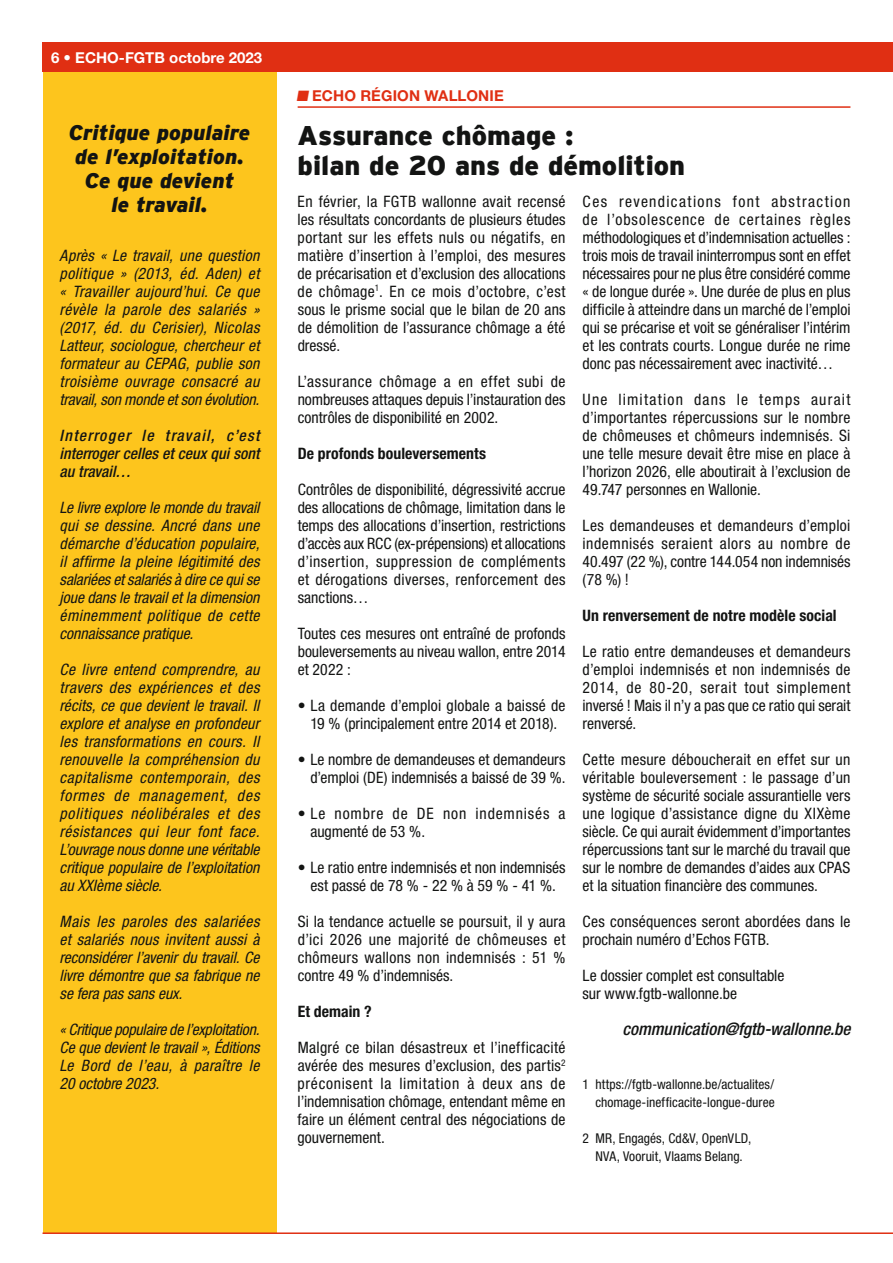
<style>
.page{position:relative;width:893px;height:1263px;background:#fff}
.page>*{position:absolute;margin:0;border:0;box-sizing:border-box;transform-origin:0 0}
.t1{font:900 27px/30px "Interstate";color:#131413}
.t2{font:italic 900 21px/24px "Interstate";color:#131413;text-align:center}
.t3{font:italic 500 condensed 17.25px "Helvetica Neue LT Std";color:#131413}
.t4{font:condensed 15.75px/18px "Helvetica Neue LT Std";color:#131413;text-align:justify}
.t5{font:italic condensed 15.75px/18px "Helvetica Neue LT Std";color:#131413;text-align:justify}
.t6{font:700 condensed 15.75px "Helvetica Neue LT Std";letter-spacing:.005em;color:#131413}
.t7{font:italic 500 condensed 15.75px/18px "Helvetica Neue LT Std";letter-spacing:.005em;color:#131413;text-align:justify}
.t8{font:condensed 15.75px/18px "Helvetica Neue LT Std";letter-spacing:.05em;color:#131413}
.t9{font:700 15px "Helvetica Neue LT Std";color:#fff}
.t10{font:700 15px "Helvetica Neue LT Std";letter-spacing:.01em;color:#e02f13}
.t11{font:condensed 13.5px/18px "Helvetica Neue LT Std";letter-spacing:.005em;color:#131413;text-align:right}
</style>
<div class="page">
<div style="left:43px;top:57px;width:233px;height:1176px;background:#fdc51d"></div>
<hr style="left:43px;top:1232px;width:850px;height:2px;background:#e02f13">
<div style="left:43px;top:43px;width:850px;height:29px;background:#e02f13"></div>
<hr style="left:298px;top:106px;width:552px;height:2px;background:#e02f13">
<p class="t9" style="left:51px;top:48px;width:213px">6 • ECHO-FGTB octobre 2023</p>
<h2 class="t2" style="left:69px;top:120px;width:183px">Critique populaire de l’exploitation.<br>Ce que devient<br>le travail.</h2>
<p class="t5" style="left:60px;top:246px;width:201px">Après « Le travail, une question politique » (2013, éd. Aden) et « Travailler aujourd’hui. Ce que révèle la parole des salariés » (2017, éd. du Cerisier), Nicolas Latteur, sociologue, chercheur et formateur au CEPAG, publie son troisième ouvrage consacré au travail, son monde et son évolution.</p>
<p class="t7" style="left:60px;top:426px;width:201px">Interroger le travail, c’est interroger celles et ceux qui sont au travail…</p>
<p class="t5" style="left:60px;top:498px;width:201px">Le livre explore le monde du travail qui se dessine. Ancré dans une démarche d’éducation populaire, il affirme la pleine légitimité des salariées et salariés à dire ce qui se joue dans le travail et la dimension éminemment politique de cette connaissance pratique.</p>
<p class="t5" style="left:60px;top:661px;width:201px">Ce livre entend comprendre, au travers des expériences et des récits, ce que devient le travail. Il explore et analyse en profondeur les transformations en cours. Il renouvelle la compréhension du capitalisme contemporain, des formes de management, des politiques néolibérales et des résistances qui leur font face.<br>L’ouvrage nous donne une véritable critique populaire de l’exploitation au XXIème siècle.</p>
<p class="t5" style="left:60px;top:913px;width:201px">Mais les paroles des salariées et salariés nous invitent aussi à reconsidérer l’avenir du travail. Ce livre démontre que sa fabrique ne se fera pas sans eux.</p>
<p class="t5" style="left:60px;top:1021px;width:201px">« Critique populaire de l’exploitation.<br>Ce que devient le travail », Éditions Le Bord de l’eau, à paraître le 20 octobre 2023.</p>
<p class="t10" style="left:297px;top:86px;width:209px">■ ECHO RÉGION WALLONIE</p>
<h1 class="t1" style="left:298px;top:120px;width:389px">Assurance chômage :<br>bilan de 20 ans de démolition</h1>
<p class="t4" style="left:298px;top:192px;width:269px">En février, la FGTB wallonne avait recensé les résultats concordants de plusieurs études portant sur les effets nuls ou négatifs, en matière d’insertion à l’emploi, des mesures de précarisation et d’exclusion des allocations de chômage<sup>1</sup>. En ce mois d’octobre, c’est sous le prisme social que le bilan de 20 ans de démolition de l’assurance chômage a été dressé.</p>
<p class="t4" style="left:298px;top:372px;width:269px">L’assurance chômage a en effet subi de nombreuses attaques depuis l’instauration des contrôles de disponibilité en 2002.</p>
<p class="t6" style="left:298px;top:444px;width:190px">De profonds bouleversements</p>
<p class="t4" style="left:298px;top:480px;width:269px">Contrôles de disponibilité, dégressivité accrue des allocations de chômage, limitation dans le temps des allocations d’insertion, restrictions d’accès aux RCC (ex-prépensions) et allocations d’insertion, suppression de compléments et dérogations diverses, renforcement des sanctions…</p>
<p class="t4" style="left:298px;top:624px;width:269px">Toutes ces mesures ont entraîné de profonds bouleversements au niveau wallon, entre 2014 et 2022 :</p>
<p class="t4" style="left:298px;top:696px;width:269px;text-align:center">• La demande d’emploi globale a baissé de<br>19 % (principalement entre 2014 et 2018).</p>
<p class="t4" style="left:298px;top:750px;width:269px;text-align:right">• Le nombre de demandeuses et demandeurs d’emploi (DE) indemnisés a baissé de 39 %.</p>
<p class="t8" style="left:310px;top:804px;width:257px;text-indent:-13px">• Le nombre de DE non indemnisés a augmenté de 53 %.</p>
<p class="t4" style="left:298px;top:858px;width:269px;text-align:center">• Le ratio entre indemnisés et non indemnisés est passé de 78 % - 22 % à 59 % - 41 %.</p>
<p class="t4" style="left:298px;top:912px;width:269px">Si la tendance actuelle se poursuit, il y aura d’ici 2026 une majorité de chômeuses et chômeurs wallons non indemnisés : 51 % contre 49 % d’indemnisés.</p>
<p class="t6" style="left:298px;top:1002px;width:76px">Et demain ?</p>
<p class="t4" style="left:298px;top:1038px;width:269px">Malgré ce bilan désastreux et l’inefficacité avérée des mesures d’exclusion, des partis<sup>2 </sup>préconisent la limitation à deux ans de l’indemnisation chômage, entendant même en faire un élément central des négociations de gouvernement.</p>
<p class="t4" style="left:583px;top:192px;width:269px">Ces revendications font abstraction de l’obsolescence de certaines règles méthodologiques et d’indemnisation actuelles : trois mois de travail ininterrompus sont en effet nécessaires pour ne plus être considéré comme « de longue durée ». Une durée de plus en plus difficile à atteindre dans un marché de l’emploi qui se précarise et voit se généraliser l’intérim et les contrats courts. Longue durée ne rime donc pas nécessairement avec inactivité…</p>
<p class="t4" style="left:583px;top:390px;width:269px">Une limitation dans le temps aurait d’importantes répercussions sur le nombre de chômeuses et chômeurs indemnisés. Si une telle mesure devait être mise en place à l’horizon 2026, elle aboutirait à l’exclusion de 49.747 personnes en Wallonie.</p>
<p class="t4" style="left:583px;top:516px;width:269px">Les demandeuses et demandeurs d’emploi indemnisés seraient alors au nombre de 40.497 (22 %), contre 144.054 non indemnisés (78 %) !</p>
<p class="t6" style="left:583px;top:606px;width:256px">Un renversement de notre modèle social</p>
<p class="t4" style="left:583px;top:642px;width:269px">Le ratio entre demandeuses et demandeurs d’emploi indemnisés et non indemnisés de 2014, de 80-20, serait tout simplement inversé ! Mais il n’y a pas que ce ratio qui serait renversé.</p>
<p class="t4" style="left:583px;top:750px;width:269px">Cette mesure déboucherait en effet sur un véritable bouleversement : le passage d’un système de sécurité sociale assurantielle vers une logique d’assistance digne du XIXème siècle. Ce qui aurait évidemment d’importantes répercussions tant sur le marché du travail que sur le nombre de demandes d’aides aux CPAS et la situation financière des communes.</p>
<p class="t4" style="left:583px;top:912px;width:269px">Ces conséquences seront abordées dans le prochain numéro d’Echos FGTB.</p>
<p class="t4" style="left:583px;top:966px;width:203px">Le dossier complet est consultable sur www.fgtb-wallonne.be</p>
<p class="t3" style="left:622px;top:1018px;width:230px">communication@fgtb-wallonne.be</p>
<p class="t11" style="left:583px;top:1075px;width:194px">1 https://fgtb-wallonne.be/actualites/ chomage-inefficacite-longue-duree</p>
<p class="t11" style="left:583px;top:1129px;width:170px;text-align:center">2 MR, Engagés, Cd&amp;V, OpenVLD,<br>NVA, Vooruit, Vlaams Belang.</p>
</div>
